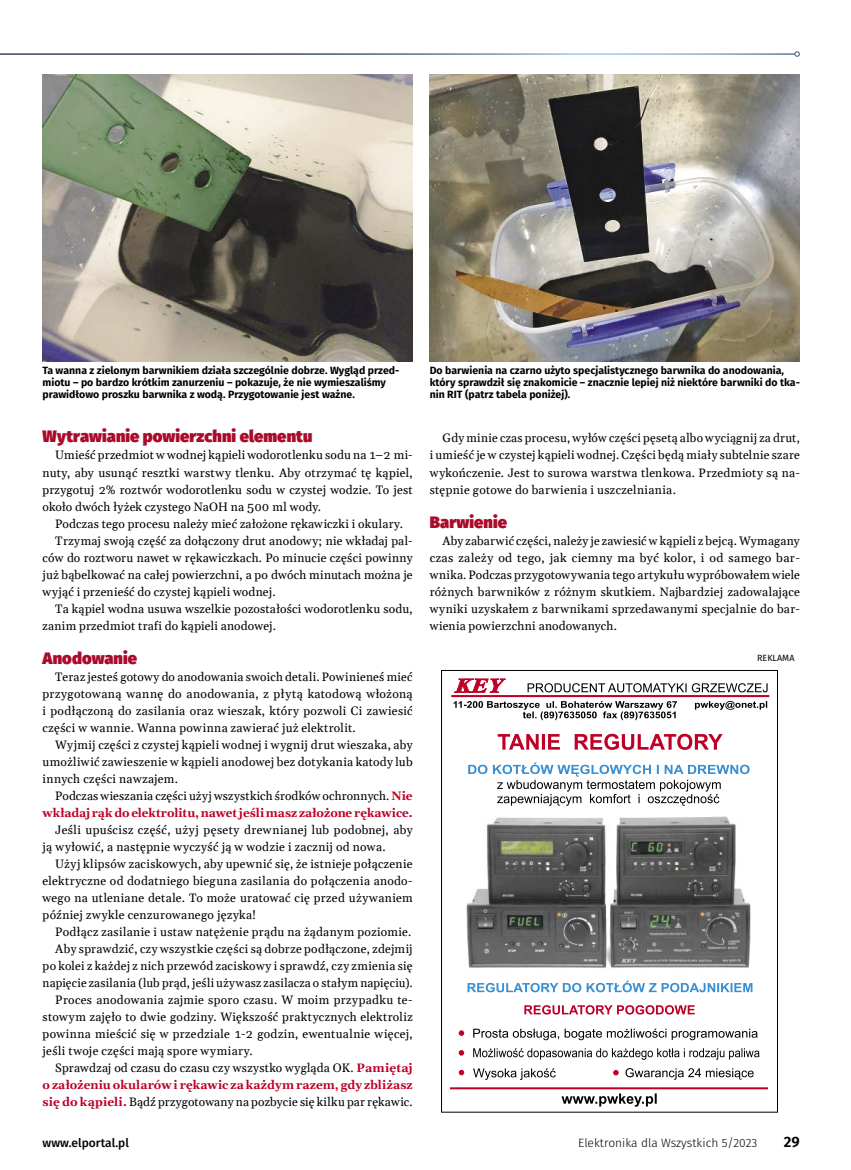
<style>
.page{position:relative;width:851px;height:1170px;background:#fff}
.page>*{position:absolute;margin:0;border:0;box-sizing:border-box;transform-origin:0 0}
.t1{font:900 16.5px "Fira Sans";letter-spacing:.005em;color:#ab0b2a}
.t2{font:600 15px "Fira Sans";color:#000}
.t3{font:12px/17px "Gelasio";letter-spacing:.02em;color:#000;text-align:justify}
.t4{font:700 12px/17px "Gelasio";letter-spacing:.005em;color:#be0027;text-align:right}
.t5{font:300 12px "Fira Sans";color:#000}
.t6{font:500 12px "Fira Sans";color:#000}
.t7{font:700 10.5px/12px "Fira Sans";color:#000}
.t8{font:9px "Fira Sans";color:#000}
.s1{font-weight:400;color:#000}
.s2{font-weight:700;color:#be0027}
</style>
<div class="page">
<svg style="left:0;top:51px;width:799px;height:6px"></svg>
<img style="left:429px;top:74px;width:370px;height:288px">
<img style="left:43px;top:74px;width:369px;height:288px">
<svg style="left:454px;top:678px;width:52px;height:15px"></svg>
<div style="left:451px;top:695px;width:317px;height:1px;background:#be0027;border:1px solid #be0027"></div>
<svg style="left:468px;top:762px;width:281px;height:43px"></svg>
<svg style="left:467px;top:980px;width:285px;height:12px"></svg>
<svg style="left:524px;top:1005px;width:170px;height:9px"></svg>
<svg style="left:561px;top:1093px;width:95px;height:13px"></svg>
<svg style="left:459px;top:1030px;width:5px;height:5px"></svg>
<svg style="left:459px;top:1050px;width:5px;height:5px"></svg>
<svg style="left:459px;top:1070px;width:5px;height:4px"></svg>
<svg style="left:453px;top:701px;width:314px;height:19px"></svg>
<svg style="left:527px;top:683px;width:240px;height:9px"></svg>
<svg style="left:473px;top:1068px;width:82px;height:11px"></svg>
<svg style="left:473px;top:1028px;width:284px;height:12px"></svg>
<svg style="left:473px;top:1048px;width:286px;height:11px"></svg>
<svg style="left:625px;top:1068px;width:128px;height:11px"></svg>
<svg style="left:613px;top:1070px;width:5px;height:4px"></svg>
<img style="left:466px;top:816px;width:284px;height:152px">
<svg style="left:497px;top:733px;width:225px;height:16px"></svg>
<div style="left:441px;top:670px;width:336px;height:442px;border:1px solid #000"></div>
<p class="t7" style="left:43px;top:363px;width:358px">Ta wanna z zielonym barwnikiem działa szczególnie dobrze. Wygląd przed&shy;miotu – po bardzo krótkim zanurzeniu – pokazuje, że nie wymieszaliśmy prawidłowo proszku barwnika z wodą. Przygotowanie jest ważne.</p>
<p class="t7" style="left:429px;top:363px;width:371px">Do barwienia na czarno użyto specjalistycznego barwnika do anodowania, który sprawdził się znakomicie – znacznie lepiej niż niektóre barwniki do tka&shy;nin RIT (patrz tabela poniżej).</p>
<h1 class="t1" style="left:43px;top:421px;width:271px">Wytrawianie powierzchni elementu</h1>
<p class="t3" style="left:43px;top:445px;width:371px;text-indent:13px">Umieść przedmiot w wodnej kąpieli wodorotlenku sodu na 1–2 mi&shy;nuty, aby usunąć resztki warstwy tlenku. Aby otrzymać tę kąpiel, przygotuj 2% roztwór wodorotlenku sodu w czystej wodzie. To jest około dwóch łyżek czystego NaOH na 500 ml wody.</p>
<p class="t3" style="left:55px;top:513px;width:349px">Podczas tego procesu należy mieć założone rękawiczki i okulary.</p>
<p class="t3" style="left:55px;top:530px;width:359px">Trzymaj swoją część za dołączony drut anodowy; nie wkładaj pal-</p>
<p class="t3" style="left:43px;top:547px;width:371px">ców do roztworu nawet w rękawiczkach. Po minucie części powinny</p>
<p class="t3" style="left:43px;top:564px;width:371px">już bąbelkować na całej powierzchni, a po dwóch minutach można je</p>
<p class="t3" style="left:43px;top:581px;width:234px">wyjąć i przenieść do czystej kąpieli wodnej.</p>
<p class="t3" style="left:55px;top:598px;width:359px">Ta kąpiel wodna usuwa wszelkie pozostałości wodorotlenku sodu,</p>
<p class="t3" style="left:43px;top:615px;width:235px">zanim przedmiot trafi do kąpieli anodowej.</p>
<h1 class="t1" style="left:43px;top:642px;width:96px">Anodowanie</h1>
<p class="t3" style="left:43px;top:666px;width:371px;text-indent:13px">Teraz jesteś gotowy do anodowania swoich detali. Powinieneś mieć przygotowaną wannę do anodowania, z płytą katodową włożoną i podłączoną do zasilania oraz wieszak, który pozwoli Ci zawiesić części w wannie. Wanna powinna zawierać już elektrolit.</p>
<p class="t3" style="left:43px;top:734px;width:371px;text-indent:13px">Wyjmij części z czystej kąpieli wodnej i wygnij drut wieszaka, aby umożliwić zawieszenie w kąpieli anodowej bez dotykania katody lub innych części nawzajem.</p>
<p class="t4" style="left:43px;top:785px;width:371px"><span class="s1">Podczas wieszania części użyj wszystkich środków ochronnych.</span> Nie wkładaj rąk do elektrolitu, nawet jeśli masz założone rękawice.</p>
<p class="t3" style="left:43px;top:819px;width:371px;text-indent:13px">Jeśli upuścisz część, użyj pęsety drewnianej lub podobnej, aby ją wyłowić, a następnie wyczyść ją w wodzie i zacznij od nowa.</p>
<p class="t3" style="left:43px;top:853px;width:371px;text-indent:13px">Użyj klipsów zaciskowych, aby upewnić się, że istnieje połączenie elektryczne od dodatniego bieguna zasilania do połączenia anodo&shy;wego na utleniane detale. To może uratować cię przed używaniem później zwykle cenzurowanego języka!</p>
<p class="t3" style="left:55px;top:921px;width:357px">Podłącz zasilanie i ustaw natężenie prądu na żądanym poziomie.</p>
<p class="t3" style="left:55px;top:938px;width:359px">Aby sprawdzić, czy wszystkie części są dobrze podłączone, zdejmij</p>
<p class="t3" style="left:43px;top:955px;width:371px">po kolei z każdej z nich przewód zaciskowy i sprawdź, czy zmienia się</p>
<p class="t3" style="left:43px;top:972px;width:371px">napięcie zasilania (lub prąd, jeśli używasz zasilacza o stałym napięciu).</p>
<p class="t3" style="left:55px;top:989px;width:359px">Proces anodowania zajmie sporo czasu. W moim przypadku te-</p>
<p class="t3" style="left:43px;top:1006px;width:371px">stowym zajęło to dwie godziny. Większość praktycznych elektroliz</p>
<p class="t3" style="left:43px;top:1023px;width:371px">powinna mieścić się w przedziale 1-2 godzin, ewentualnie więcej,</p>
<p class="t3" style="left:43px;top:1040px;width:211px">jeśli twoje części mają spore wymiary.</p>
<p class="t3" style="left:55px;top:1057px;width:359px">Sprawdzaj od czasu do czasu czy wszystko wygląda OK. <span class="s2">Pamiętaj</span></p>
<p class="t4" style="left:43px;top:1075px;width:371px">o założeniu okularów i rękawic za każdym razem, gdy zbliżasz</p>
<p class="t3" style="left:43px;top:1091px;width:371px"><span class="s2">się do kąpieli.</span> Bądź przygotowany na pozbycie się kilku par rękawic.</p>
<p class="t3" style="left:429px;top:428px;width:371px;text-indent:13px">Gdy minie czas procesu, wyłów części pęsetą albo wyciągnij za drut, i umieść je w czystej kąpieli wodnej. Części będą miały subtelnie szare wykończenie. Jest to surowa warstwa tlenkowa. Przedmioty są na&shy;stępnie gotowe do barwienia i uszczelniania.</p>
<h1 class="t1" style="left:429px;top:506px;width:79px">Barwienie</h1>
<p class="t3" style="left:429px;top:530px;width:371px;text-indent:13px">Aby zabarwić części, należy je zawiesić w kąpieli z bejcą. Wymagany czas zależy od tego, jak ciemny ma być kolor, i od samego bar&shy;wnika. Podczas przygotowywania tego artykułu wypróbowałem wiele różnych barwników z różnym skutkiem. Najbardziej zadowalające wyniki uzyskałem z barwnikami sprzedawanymi specjalnie do bar&shy;wienia powierzchni anodowanych.</p>
<p class="t8" style="left:757px;top:651px;width:39px">REKLAMA</p>
<p class="t6" style="left:43px;top:1132px;width:88px">www.elportal.pl</p>
<p class="t5" style="left:578px;top:1133px;width:181px">Elektronika dla Wszystkich 5/2023</p>
<p class="t2" style="left:783px;top:1128px;width:17px">29</p>
</div>
